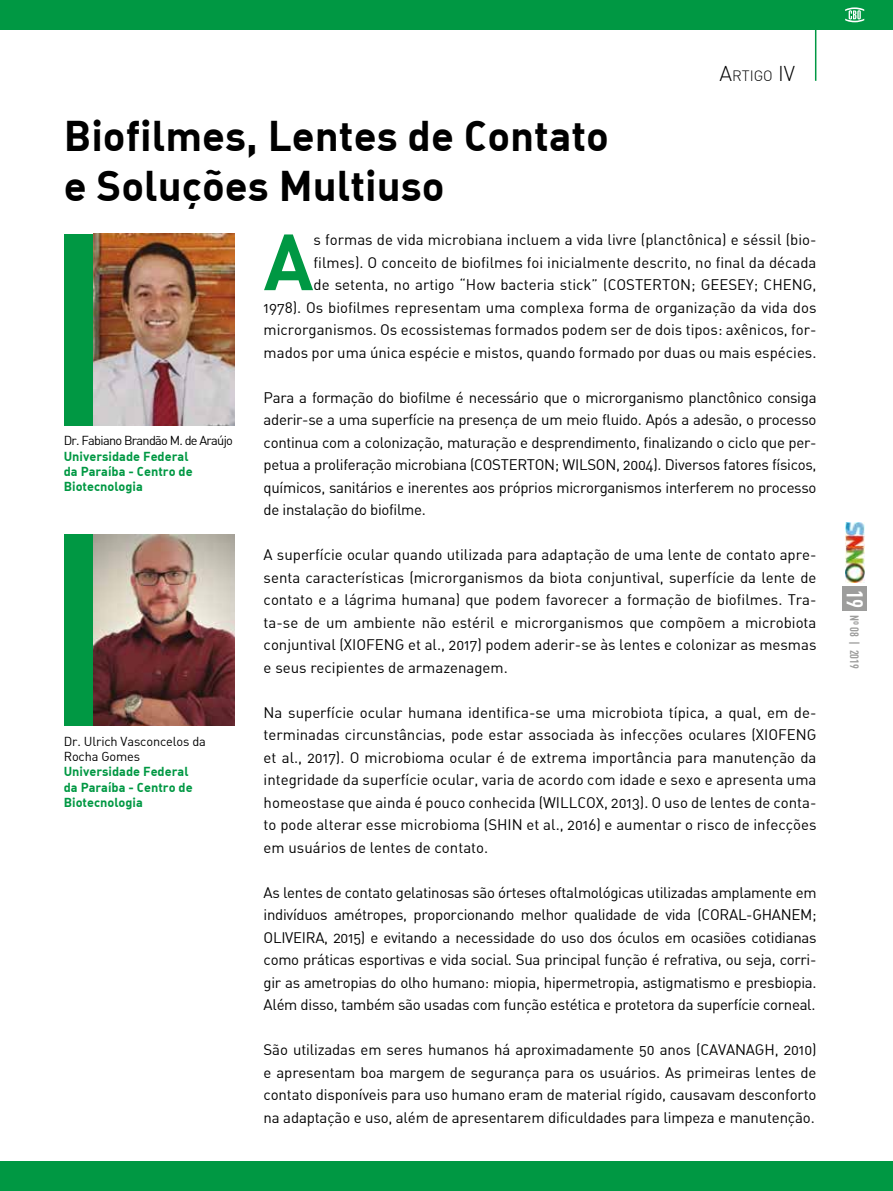
<style>
.page{position:relative;width:893px;height:1191px;background:#fff}
.page>*{position:absolute;margin:0;border:0;box-sizing:border-box;transform-origin:0 0}
.t1{font:700 78.15px "DIN Alternate";color:#009843}
.t2{font:700 42px/50.4px "DIN Alternate";color:#000}
.t3{font:700 22.5px "DIN Cond";color:#fff}
.t4{font:15px/22.5px "DIN Alternate";color:#000;text-align:justify}
.t5{font:300 14.7px "DIN";color:#000}
.t6{font:700 12.75px/15.3px "DIN Alternate";color:#009843}
.t7{font:12.75px/15.3px "DIN Alternate";letter-spacing:-.01em;color:#000}
.t8{font:12.75px "DIN Alternate";letter-spacing:-.055em;color:#000}
.t9{font:700 12px "DIN Cond";color:#9d9d9c}
.s1{font-size:21px}
</style>
<div class="page">
<div style="left:842px;top:586px;width:25px;height:25px;background:#9d9d9c"></div>
<img style="left:845px;top:522px;width:19px;height:60px">
<div style="left:0;top:0;width:893px;height:30px;background:#009843"></div>
<hr style="left:815px;top:30px;width:1px;height:51px;background:#009843">
<div style="left:0;top:1161px;width:893px;height:30px;background:#009843"></div>
<svg style="left:845px;top:7px;width:19px;height:15px"></svg>
<div style="left:64px;top:534px;width:30px;height:191px;background:#009843"></div>
<img style="left:93px;top:534px;width:141px;height:191px">
<div style="left:64px;top:234px;width:30px;height:191px;background:#009843"></div>
<img style="left:93px;top:234px;width:141px;height:191px">
<h2 class="t2" style="left:64px;top:108px;width:547px">Biofilmes, Lentes de Contato e Soluções Multiuso</h2>
<p class="t5" style="left:719px;top:66px;width:67px"><span class="s1">A</span>rtigo <span class="s1">IV</span></p>
<p class="t8" style="left:64px;top:433px;width:171px">Dr. Fabiano Brandão M. de Araújo</p>
<p class="t6" style="left:64px;top:448px;width:130px">Universidade Federal da Paraíba - Centro de<br>Biotecnologia</p>
<p class="t7" style="left:64px;top:733px;width:144px">Dr. Ulrich Vasconcelos da<br>Rocha Gomes</p>
<p class="t6" style="left:64px;top:763px;width:130px">Universidade Federal da Paraíba - Centro de<br>Biotecnologia</p>
<p class="t4" style="left:264px;top:228px;width:554px;text-align:right">s formas de vida microbiana incluem a vida livre (planctônica) e séssil (bio&shy;filmes). O conceito de biofilmes foi inicialmente descrito, no final da década<br>de setenta, no artigo “How bacteria stick” (COSTERTON; GEESEY; CHENG,<br>1978). Os biofilmes representam uma complexa forma de organização da vida dos microrganismos. Os ecossistemas formados podem ser de dois tipos: axênicos, for&shy;mados por uma única espécie e mistos, quando formado por duas ou mais espécies.</p>
<p class="t4" style="left:264px;top:386px;width:554px">Para a formação do biofilme é necessário que o microrganismo planctônico consiga aderir-se a uma superfície na presença de um meio fluido. Após a adesão, o processo continua com a colonização, maturação e desprendimento, finalizando o ciclo que per&shy;petua a proliferação microbiana (COSTERTON; WILSON, 2004). Diversos fatores físicos, químicos, sanitários e inerentes aos próprios microrganismos interferem no processo de instalação do biofilme.</p>
<p class="t4" style="left:264px;top:543px;width:554px">A superfície ocular quando utilizada para adaptação de uma lente de contato apre&shy;senta características (microrganismos da biota conjuntival, superfície da lente de contato e a lágrima humana) que podem favorecer a formação de biofilmes. Tra&shy;ta-se de um ambiente não estéril e microrganismos que compõem a microbiota conjuntival (XIOFENG et al., 2017) podem aderir-se às lentes e colonizar as mesmas e seus recipientes de armazenagem.</p>
<p class="t4" style="left:264px;top:701px;width:554px">Na superfície ocular humana identifica-se uma microbiota típica, a qual, em de&shy;terminadas circunstâncias, pode estar associada às infecções oculares (XIOFENG et al., 2017). O microbioma ocular é de extrema importância para manutenção da integridade da superfície ocular, varia de acordo com idade e sexo e apresenta uma homeostase que ainda é pouco conhecida (WILLCOX, 2013). O uso de lentes de conta&shy;to pode alterar esse microbioma (SHIN et al., 2016) e aumentar o risco de infecções em usuários de lentes de contato.</p>
<p class="t4" style="left:264px;top:881px;width:554px">As lentes de contato gelatinosas são órteses oftalmológicas utilizadas amplamente em indivíduos amétropes, proporcionando melhor qualidade de vida (CORAL-GHANEM; OLIVEIRA, 2015) e evitando a necessidade do uso dos óculos em ocasiões cotidianas como práticas esportivas e vida social. Sua principal função é refrativa, ou seja, corri&shy;gir as ametropias do olho humano: miopia, hipermetropia, astigmatismo e presbiopia.<br>Além disso, também são usadas com função estética e protetora da superfície corneal.</p>
<p class="t4" style="left:264px;top:1038px;width:554px">São utilizadas em seres humanos há aproximadamente 50 anos (CAVANAGH, 2010) e apresentam boa margem de segurança para os usuários. As primeiras lentes de contato disponíveis para uso humano eram de material rígido, causavam desconforto na adaptação e uso, além de apresentarem dificuldades para limpeza e manutenção.</p>
<h1 class="t1" style="left:264px;top:211px;width:51px">A</h1>
<h3 class="t3" style="left:868px;top:589px;width:20px;rotate:90deg">19</h3>
<p class="t9" style="left:862px;top:615px;width:55px;rotate:90deg">Nº 08 | 2019</p>
</div>
